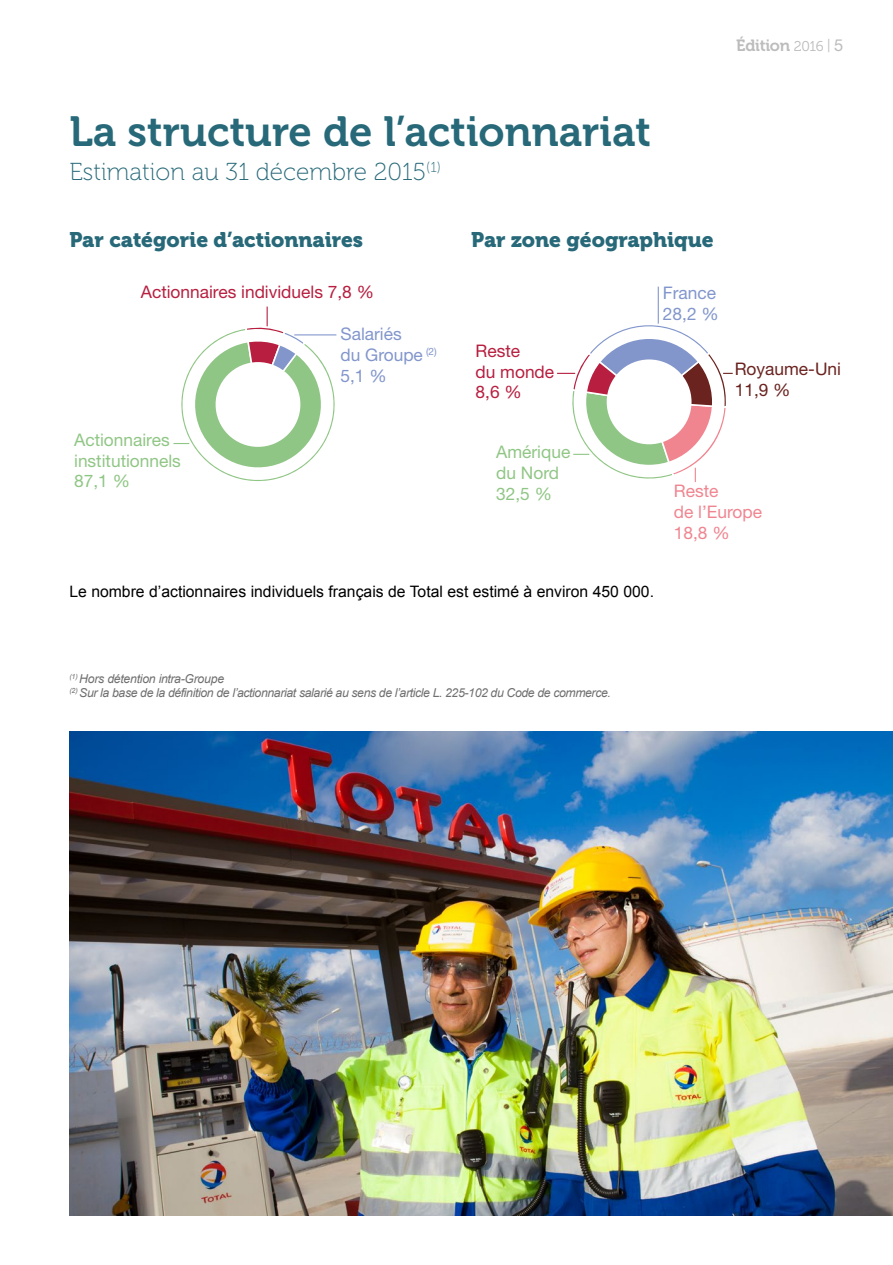
<style>
.page{position:relative;width:893px;height:1265px;background:#fff}
.page>*{position:absolute;margin:0;border:0;box-sizing:border-box;transform-origin:0 0}
.t1{font:42px "Museo 700";color:#276979}
.t2{font:24.5px "Museo 100";color:#276979}
.t3{font:21px "Museo 900";color:#276979}
.t4{font:17.32px/20.8px "Helvetica Neue";color:#90c685}
.t5{font:17.32px/20.8px "Helvetica Neue";color:#b71e3f}
.t6{font:17.32px/20.8px "Helvetica Neue";color:#8296cc}
.t7{font:17.32px/20.8px "Helvetica Neue";color:#f08590}
.t8{font:17.32px/20.8px "Helvetica Neue";color:#6a231f}
.t9{font:16.28px "Museo 700";letter-spacing:-.02em;color:#bcbcbc}
.t10{font:15.75px "Arial";color:#000}
.t11{font:italic 12.25px/14.7px "Arial";letter-spacing:-.03em;color:#706f6f}
.s1{font-family:"Museo 300";font-size:14.17px}
.s2{font-family:"Helvetica Neue LT Std";font-size:16.45px}
</style>
<div class="page">
<svg style="left:173px;top:307px;width:164px;height:175px"></svg>
<hr style="left:658px;top:287px;width:1px;height:37px;background:#8296cc">
<svg style="left:557px;top:315px;width:176px;height:167px"></svg>
<img style="left:69px;top:732px;width:824px;height:483px">
<h3 class="t9" style="left:736px;top:36px;width:109px">Édition <span class="s1">2016 |</span> <span class="s2">5</span></h3>
<h1 class="t1" style="left:69px;top:108px;width:583px">La structure de l’actionnariat</h1>
<h2 class="t2" style="left:69px;top:159px;width:373px">Estimation au 31 décembre 2015<sup>(1)</sup></h2>
<h3 class="t3" style="left:69px;top:227px;width:295px">Par catégorie d’actionnaires</h3>
<h3 class="t5" style="left:141px;top:282px;width:235px">Actionnaires individuels 7,8 %</h3>
<h3 class="t6" style="left:340px;top:325px;width:98px">Salariés<br>du Groupe <sup>(2)<br></sup>5,1 %</h3>
<h3 class="t3" style="left:471px;top:227px;width:244px">Par zone géographique</h3>
<h3 class="t5" style="left:476px;top:341px;width:80px">Reste<br>du monde<br>8,6 %</h3>
<h3 class="t6" style="left:663px;top:284px;width:57px">France<br>28,2 %</h3>
<h3 class="t8" style="left:735px;top:360px;width:108px">Royaume-Uni<br>11,9 %</h3>
<h3 class="t4" style="left:74px;top:430px;width:108px">Actionnaires institutionnels<br>87,1 %</h3>
<h3 class="t4" style="left:496px;top:443px;width:76px">Amérique du Nord<br>32,5 %</h3>
<p class="t10" style="left:69px;top:581px;width:586px">Le nombre d’actionnaires individuels français de Total est estimé à environ 450 000.</p>
<h3 class="t7" style="left:674px;top:481px;width:90px">Reste<br>de l’Europe<br>18,8 %</h3>
<p class="t11" style="left:69px;top:671px;width:543px"><sup>(1)</sup> Hors détention intra-Groupe<br><sup>(2)</sup> Sur la base de la définition de l’actionnariat salarié au sens de l’article L. 225-102 du Code de commerce.</p>
</div>
